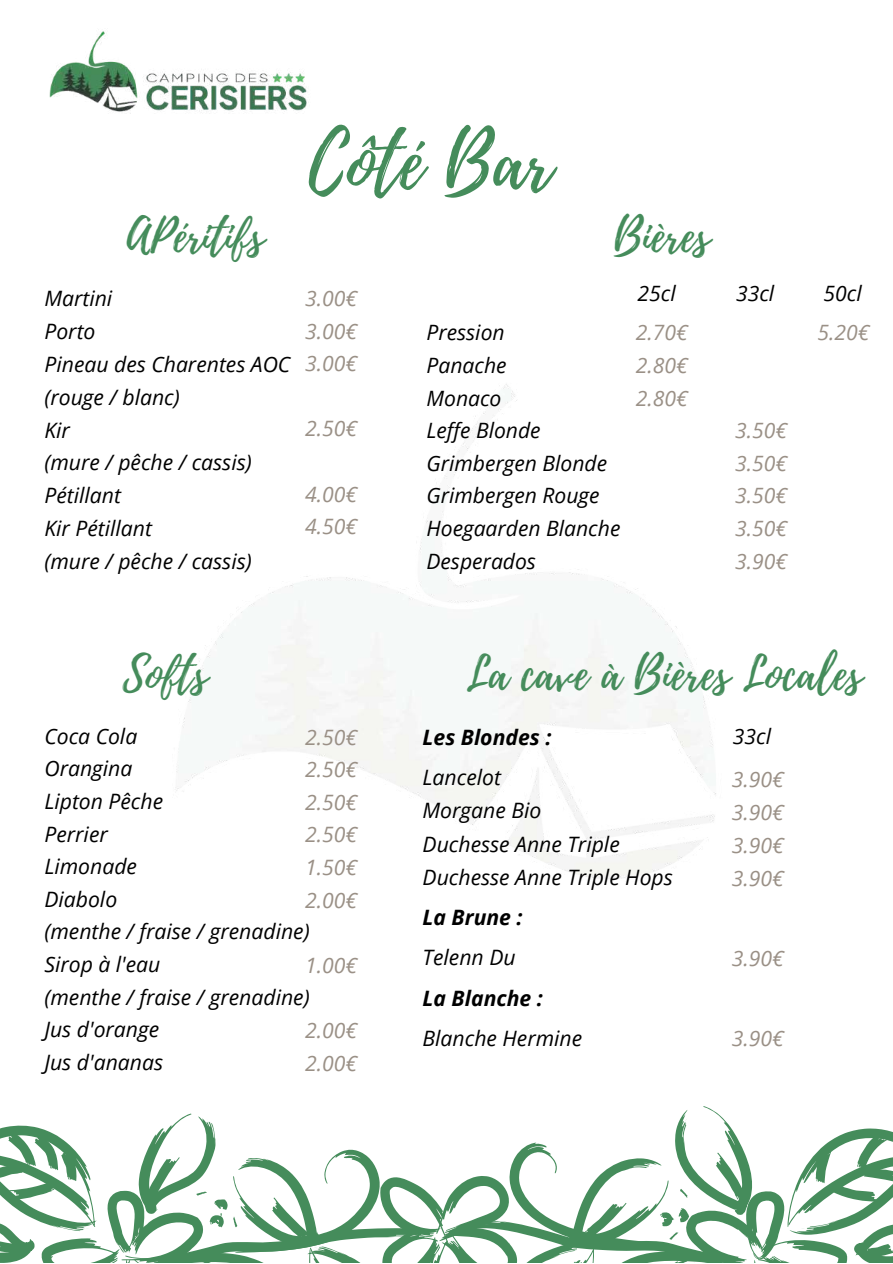
<style>
.page{position:relative;width:893px;height:1264px;background:#fff}
.page>*{position:absolute;margin:0;border:0;box-sizing:border-box;transform-origin:0 0}
.t1{font:75.9px "Playlist Script";color:#458c5b}
.t2{font:45.45px "Playlist Script";color:#458c5b}
.t3{font:italic 21.15px/32.5px "Open Sans";color:#000}
.t4{font:italic 21.15px/32.5px "Open Sans";color:#9a9086;text-align:justify}
.t5{font:italic 700 21.15px "Open Sans";color:#000}
</style>
<div class="page">
<svg style="left:0;top:1106px;width:892px;height:157px"></svg>
<img style="left:49px;top:31px;width:258px;height:83px">
<h1 class="t1" style="left:309px;top:108px;width:244px">Côté Bar</h1>
<h2 class="t2" style="left:127px;top:203px;width:139px">APéritifs</h2>
<p class="t3" style="left:44px;top:282px;width:247px">Martini<br>Porto<br>Pineau des Charentes AOC (rouge / blanc)<br>Kir<br>(mure / pêche / cassis)<br>Pétillant<br>Kir Pétillant<br>(mure / pêche / cassis)</p>
<p class="t4" style="left:305px;top:281px;width:53px">3.00€ 3.00€ 3.00€</p>
<p class="t4" style="left:305px;top:412px;width:53px">2.50€</p>
<p class="t4" style="left:305px;top:477px;width:53px">4.00€<br>4.50€</p>
<h2 class="t2" style="left:613px;top:203px;width:97px">Bières</h2>
<p class="t3" style="left:637px;top:277px;width:40px">25cl</p>
<p class="t3" style="left:736px;top:277px;width:40px">33cl</p>
<p class="t3" style="left:823px;top:277px;width:40px">50cl</p>
<p class="t3" style="left:426px;top:316px;width:195px">Pression<br>Panache<br>Monaco<br>Leffe Blonde<br>Grimbergen Blonde<br>Grimbergen Rouge<br>Hoegaarden Blanche<br>Desperados</p>
<p class="t4" style="left:636px;top:316px;width:53px">2.70€ 2.80€ 2.80€</p>
<p class="t4" style="left:817px;top:316px;width:53px">5.20€</p>
<p class="t4" style="left:735px;top:413px;width:53px">3.50€ 3.50€ 3.50€ 3.50€ 3.90€</p>
<h2 class="t2" style="left:123px;top:641px;width:86px">Softs</h2>
<h2 class="t2" style="left:466px;top:641px;width:397px">La cave à Bières Locales</h2>
<p class="t3" style="left:44px;top:719px;width:267px">Coca Cola<br>Orangina<br>Lipton Pêche<br>Perrier<br>Limonade<br>Diabolo<br>(menthe / fraise / grenadine)<br>Sirop à l'eau<br>(menthe / fraise / grenadine)<br>Jus d'orange<br>Jus d'ananas</p>
<p class="t5" style="left:422px;top:722px;width:130px">Les Blondes :</p>
<p class="t3" style="left:732px;top:719px;width:40px">33cl</p>
<p class="t4" style="left:305px;top:720px;width:53px">2.50€ 2.50€ 2.50€ 2.50€ 1.50€ 2.00€</p>
<p class="t3" style="left:422px;top:760px;width:252px;line-height:33.3px">Lancelot<br>Morgane Bio<br>Duchesse Anne Triple<br>Duchesse Anne Triple Hops</p>
<p class="t5" style="left:422px;top:902px;width:102px">La Brune :</p>
<p class="t3" style="left:422px;top:940px;width:95px">Telenn Du</p>
<p class="t5" style="left:422px;top:983px;width:122px">La Blanche :</p>
<p class="t3" style="left:422px;top:1021px;width:161px">Blanche Hermine</p>
<p class="t4" style="left:731px;top:761px;width:54px;line-height:33px">3.90€ 3.90€ 3.90€ 3.90€</p>
<p class="t4" style="left:731px;top:941px;width:54px">3.90€</p>
<p class="t4" style="left:305px;top:948px;width:53px">1.00€</p>
<p class="t4" style="left:305px;top:1013px;width:53px">2.00€<br>2.00€</p>
<p class="t4" style="left:731px;top:1021px;width:54px">3.90€</p>
</div>
